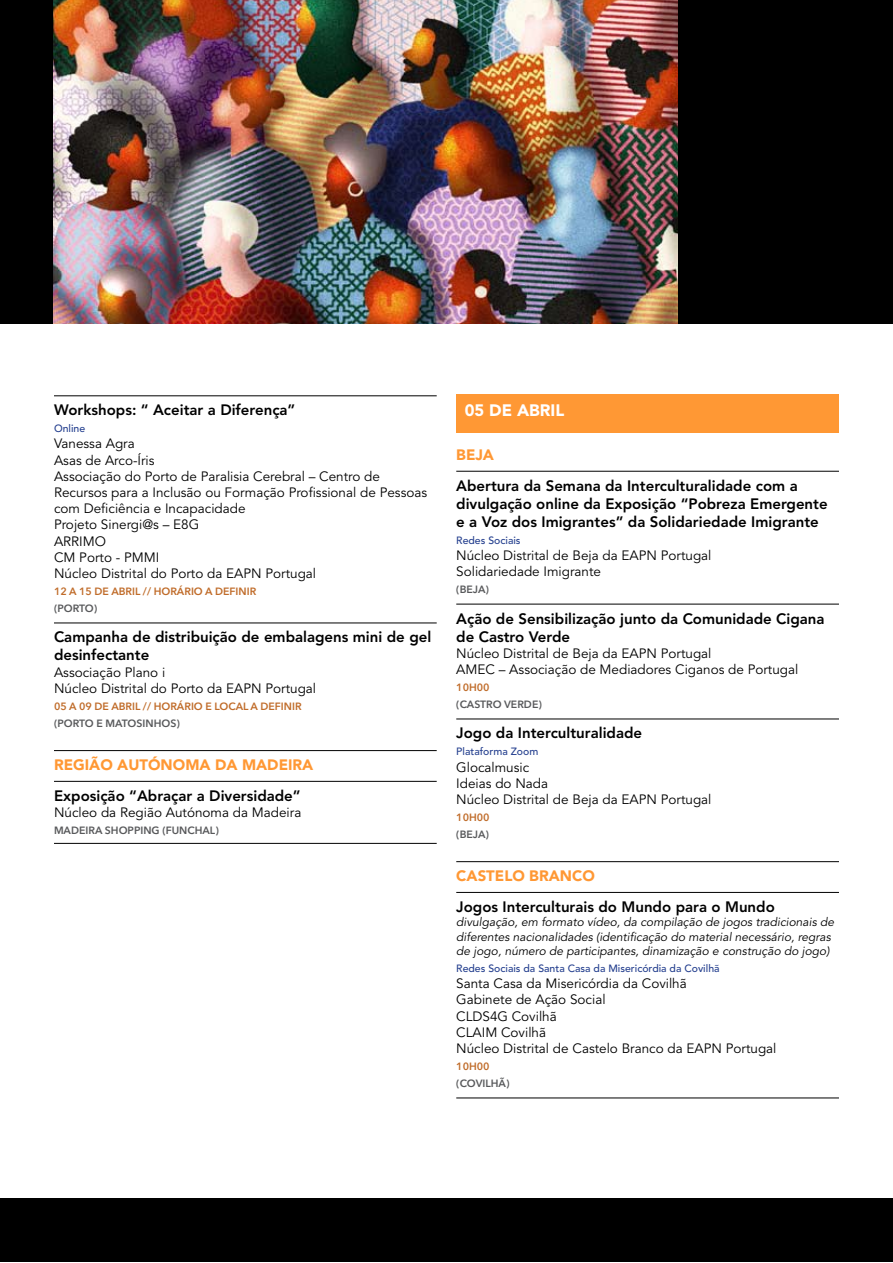
<style>
.page{position:relative;width:893px;height:1263px;background:#fff}
.page>*{position:absolute;margin:0;border:0;box-sizing:border-box;transform-origin:0 0}
.t1{font:900 16.5px "Avenir LT Std";color:#fff}
.t2{font:800 15px/18px "Avenir LT Std";color:#000}
.t3{font:900 15px "Avenir LT Std";color:#ff9834}
.t4{font:13.5px/16.2px "Avenir LT Std";color:#000}
.t5{font:italic 12px/14.4px "Avenir LT Std";color:#000}
.t6{font:600 10.5px "Avenir Next LT Pro";color:#58595b}
.t7{font:600 10.5px "Avenir Next LT Pro";color:#c06c2a}
.t8{font:500 10.5px "Avenir LT Std";color:#25408f}
</style>
<div class="page">
<div style="left:0;top:1199px;width:892px;height:63px;background:#000"></div>
<div style="left:0;top:0;width:892px;height:324px;background:#000"></div>
<img style="left:53px;top:0;width:624px;height:324px">
<hr style="left:54px;top:395px;width:383px;height:1px;background:#000">
<hr style="left:54px;top:623px;width:383px;height:1px;background:#000">
<hr style="left:54px;top:750px;width:383px;height:1px;background:#000">
<hr style="left:54px;top:781px;width:383px;height:1px;background:#000">
<hr style="left:54px;top:843px;width:383px;height:1px;background:#000">
<div style="left:456px;top:394px;width:383px;height:38px;background:#ff9834"></div>
<hr style="left:456px;top:471px;width:383px;height:1px;background:#000">
<hr style="left:456px;top:604px;width:383px;height:1px;background:#000">
<hr style="left:456px;top:719px;width:383px;height:1px;background:#000">
<hr style="left:456px;top:861px;width:383px;height:1px;background:#000">
<hr style="left:456px;top:892px;width:383px;height:1px;background:#000">
<hr style="left:456px;top:1097px;width:383px;height:1px;background:#000">
<p class="t2" style="left:54px;top:401px;width:243px">Workshops: “ Aceitar a Diferença”</p>
<p class="t8" style="left:54px;top:422px;width:33px">Online</p>
<p class="t4" style="left:54px;top:436px;width:375px">Vanessa Agra<br>Asas de Arco-Íris<br>Associação do Porto de Paralisia Cerebral – Centro de<br>Recursos para a Inclusão ou Formação Profissional de Pessoas com Deficiência e Incapacidade<br>Projeto Sinergi@s – E8G<br>ARRIMO<br>CM Porto - PMMI<br>Núcleo Distrital do Porto da EAPN Portugal</p>
<p class="t7" style="left:54px;top:585px;width:204px">12 A 15 DE ABRIL // HORÁRIO A DEFINIR</p>
<p class="t6" style="left:54px;top:602px;width:45px">(PORTO)</p>
<p class="t2" style="left:54px;top:628px;width:379px">Campanha de distribuição de embalagens mini de gel desinfectante</p>
<p class="t4" style="left:54px;top:664px;width:264px">Associação Plano i<br>Núcleo Distrital do Porto da EAPN Portugal</p>
<p class="t7" style="left:54px;top:700px;width:249px">05 A 09 DE ABRIL // HORÁRIO E LOCAL A DEFINIR</p>
<p class="t6" style="left:54px;top:716px;width:127px">(PORTO E MATOSINHOS)</p>
<p class="t3" style="left:54px;top:756px;width:261px">REGIÃO AUTÓNOMA DA MADEIRA</p>
<p class="t2" style="left:54px;top:787px;width:248px">Exposição “Abraçar a Diversidade”</p>
<p class="t4" style="left:54px;top:805px;width:249px">Núcleo da Região Autónoma da Madeira</p>
<p class="t6" style="left:54px;top:824px;width:166px">MADEIRA SHOPPING (FUNCHAL)</p>
<p class="t1" style="left:465px;top:401px;width:101px">05 DE ABRIL</p>
<p class="t3" style="left:456px;top:446px;width:39px">BEJA</p>
<p class="t2" style="left:456px;top:477px;width:373px">Abertura da Semana da Interculturalidade com a divulgação online da Exposição “Pobreza Emergente e a Voz dos Imigrantes” da Solidariedade Imigrante</p>
<p class="t8" style="left:456px;top:534px;width:66px">Redes Sociais</p>
<p class="t4" style="left:456px;top:547px;width:257px">Núcleo Distrital de Beja da EAPN Portugal<br>Solidariedade Imigrante</p>
<p class="t6" style="left:456px;top:583px;width:34px">(BEJA)</p>
<p class="t2" style="left:456px;top:609px;width:370px">Ação de Sensibilização junto da Comunidade Cigana de Castro Verde</p>
<p class="t4" style="left:456px;top:645px;width:344px">Núcleo Distrital de Beja da EAPN Portugal<br>AMEC – Associação de Mediadores Ciganos de Portugal</p>
<p class="t7" style="left:456px;top:681px;width:35px">10H00</p>
<p class="t6" style="left:456px;top:698px;width:87px">(CASTRO VERDE)</p>
<p class="t2" style="left:456px;top:724px;width:187px">Jogo da Interculturalidade</p>
<p class="t8" style="left:456px;top:746px;width:84px">Plataforma Zoom</p>
<p class="t4" style="left:456px;top:759px;width:257px">Glocalmusic<br>Ideias do Nada<br>Núcleo Distrital de Beja da EAPN Portugal</p>
<p class="t7" style="left:456px;top:811px;width:35px">10H00</p>
<p class="t6" style="left:456px;top:828px;width:34px">(BEJA)</p>
<p class="t3" style="left:456px;top:867px;width:140px">CASTELO BRANCO</p>
<p class="t2" style="left:456px;top:898px;width:320px">Jogos Interculturais do Mundo para o Mundo</p>
<p class="t5" style="left:456px;top:915px;width:379px">divulgação, em formato vídeo, da compilação de jogos tradicionais de diferentes nacionalidades (identificação do material necessário, regras de jogo, número de participantes, dinamização e construção do jogo)</p>
<p class="t8" style="left:456px;top:962px;width:265px">Redes Sociais da Santa Casa da Misericórdia da Covilhã</p>
<p class="t4" style="left:456px;top:976px;width:322px">Santa Casa da Misericórdia da Covilhã<br>Gabinete de Ação Social<br>CLDS4G Covilhã<br>CLAIM Covilhã<br>Núcleo Distrital de Castelo Branco da EAPN Portugal</p>
<p class="t7" style="left:456px;top:1060px;width:35px">10H00</p>
<p class="t6" style="left:456px;top:1077px;width:55px">(COVILHÃ)</p>
</div>
